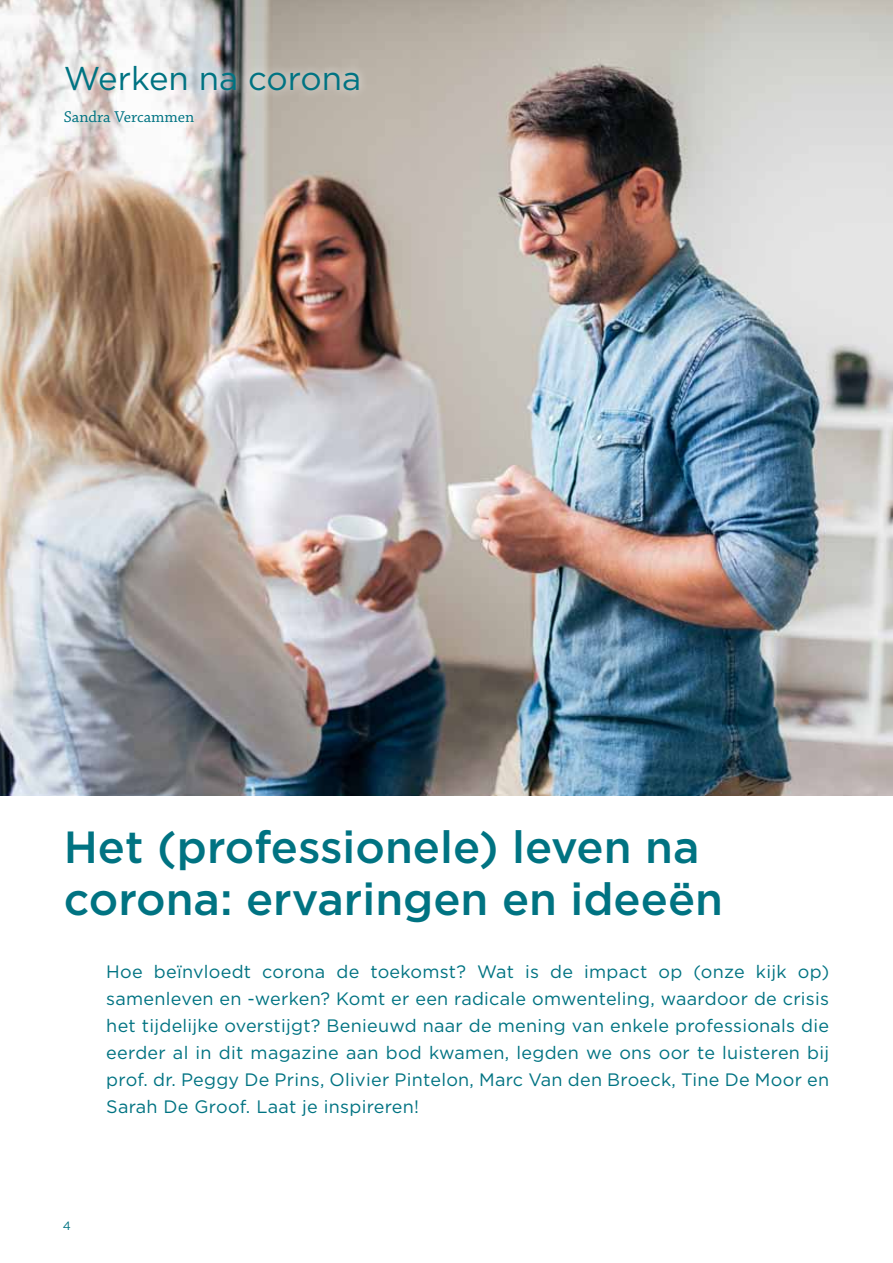
<style>
.page{position:relative;width:893px;height:1263px;background:#fff}
.page>*{position:absolute;margin:0;border:0;box-sizing:border-box;transform-origin:0 0}
.t1{font:500 45px/52.5px "Gotham";color:#007382}
.t2{font:33px "Gotham";color:#007382}
.t3{font:18px/27px "Gotham";letter-spacing:.015em;color:#007382;text-align:justify}
.t4{font:16.5px "Chaparral Pro";color:#007382}
.t5{font:12px "Gotham";color:#007382}
</style>
<div class="page">
<img style="left:0;top:0;width:893px;height:795px">
<div style="left:55px;top:57px;width:313px;height:74px;background:#fff;opacity:.75"></div>
<h2 class="t2" style="left:64px;top:57px;width:299px">Werken na corona</h2>
<p class="t4" style="left:64px;top:107px;width:132px">Sandra Vercammen</p>
<h1 class="t1" style="left:64px;top:820px;width:661px">Het (professionele) leven na corona: ervaringen en ideeën</h1>
<p class="t3" style="left:106px;top:958px;width:724px">Hoe beïnvloedt corona de toekomst? Wat is de impact op (onze kijk op) samenleven en -werken? Komt er een radicale omwenteling, waardoor de crisis het tijdelijke overstijgt? Benieuwd naar de mening van enkele professionals die eerder al in dit magazine aan bod kwamen, legden we ons oor te luisteren bij prof. dr. Peggy De Prins, Olivier Pintelon, Marc Van den Broeck, Tine De Moor en Sarah De Groof. Laat je inspireren!</p>
<p class="t5" style="left:63px;top:1218px;width:10px">4</p>
</div>
